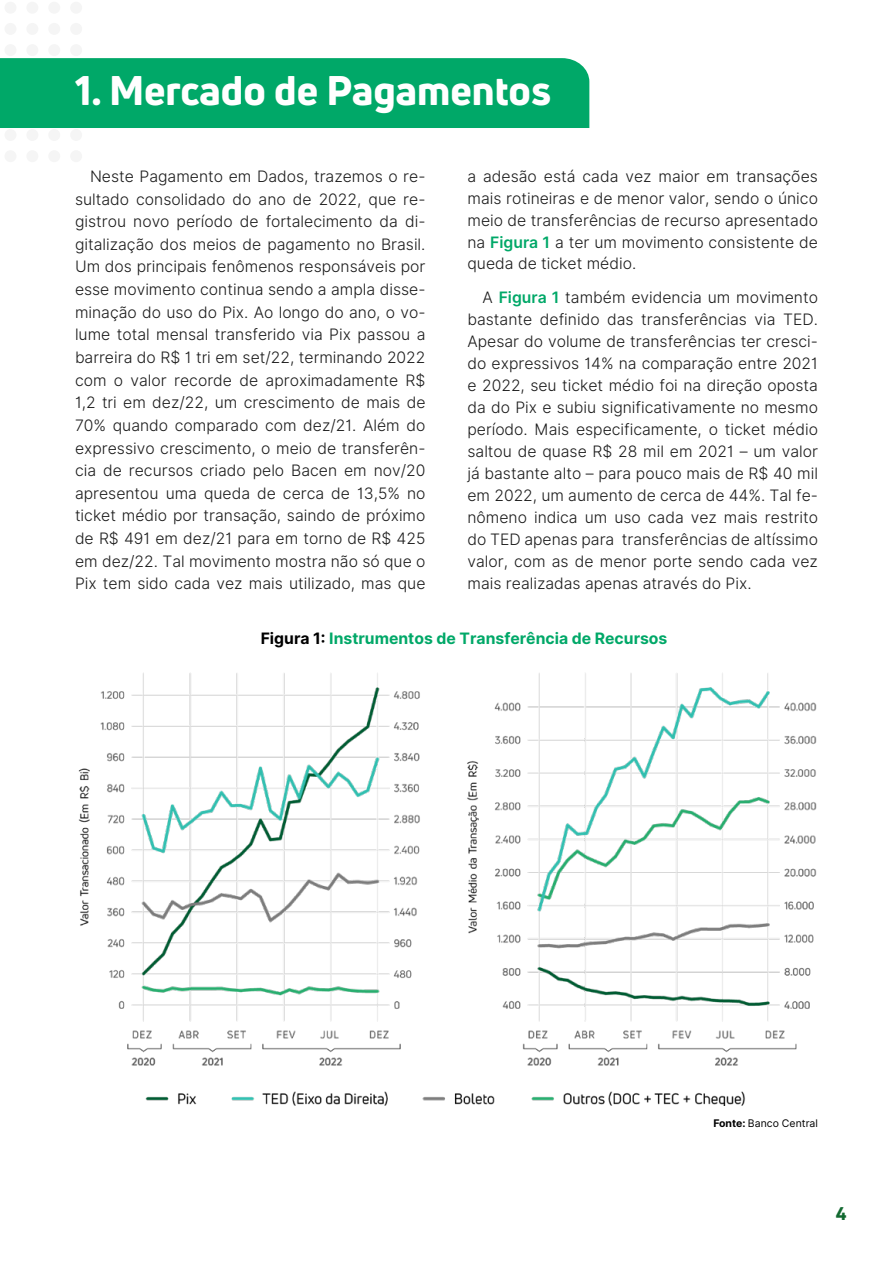
<style>
.page{position:relative;width:893px;height:1263px;background:#fff}
.page>*{position:absolute;margin:0;border:0;box-sizing:border-box;transform-origin:0 0}
.t1{font:800 40.5px "Uni Neue";color:#fff}
.t2{font:800 18px "Uni Neue";color:#126930}
.t3{font:15.75px/22.6px "Inter Light BETA";color:#1a1a1a;text-align:justify}
.Heading_1{font:700 15.75px "Inter";color:#00a868}
.Heading_1-2{font:10.5px "Inter";color:#000}
.s1{font-family:"Inter";font-weight:600;color:#00a868}
.s2{color:#000}
.s3{font-weight:700}
</style>
<div class="page">
<div style="left:70px;top:150px;width:12px;height:12px;background:#f5f5f5;border-radius:50%"></div>
<div style="left:70px;top:129px;width:12px;height:12px;background:#f5f5f5;border-radius:50%"></div>
<div style="left:70px;top:44px;width:12px;height:12px;background:#f5f5f5;border-radius:50%"></div>
<div style="left:70px;top:23px;width:12px;height:12px;background:#f5f5f5;border-radius:50%"></div>
<div style="left:70px;top:2px;width:12px;height:12px;background:#f5f5f5;border-radius:50%"></div>
<div style="left:48px;top:150px;width:12px;height:12px;background:#f5f5f5;border-radius:50%"></div>
<div style="left:48px;top:129px;width:12px;height:12px;background:#f5f5f5;border-radius:50%"></div>
<div style="left:48px;top:44px;width:12px;height:12px;background:#f5f5f5;border-radius:50%"></div>
<div style="left:48px;top:23px;width:12px;height:12px;background:#f5f5f5;border-radius:50%"></div>
<div style="left:48px;top:2px;width:12px;height:12px;background:#f5f5f5;border-radius:50%"></div>
<div style="left:26px;top:150px;width:12px;height:12px;background:#f5f5f5;border-radius:50%"></div>
<div style="left:26px;top:129px;width:12px;height:12px;background:#f5f5f5;border-radius:50%"></div>
<div style="left:26px;top:44px;width:12px;height:12px;background:#f5f5f5;border-radius:50%"></div>
<div style="left:26px;top:23px;width:12px;height:12px;background:#f5f5f5;border-radius:50%"></div>
<div style="left:26px;top:2px;width:12px;height:12px;background:#f5f5f5;border-radius:50%"></div>
<div style="left:5px;top:150px;width:11px;height:12px;background:#f5f5f5;border-radius:50%"></div>
<div style="left:5px;top:129px;width:11px;height:12px;background:#f5f5f5;border-radius:50%"></div>
<div style="left:5px;top:44px;width:11px;height:12px;background:#f5f5f5;border-radius:50%"></div>
<div style="left:5px;top:23px;width:11px;height:12px;background:#f5f5f5;border-radius:50%"></div>
<div style="left:5px;top:2px;width:11px;height:12px;background:#f5f5f5;border-radius:50%"></div>
<div style="left:0;top:58px;width:589px;height:70px;background:#00a868"></div>
<img style="left:78px;top:673px;width:739px;height:432px">
<p class="t1" style="left:75px;top:63px;width:478px">1. Mercado de Pagamentos</p>
<p class="t3" style="left:75px;top:165px;width:352px;text-indent:15px">Neste Pagamento em Dados, trazemos o re&shy;sultado consolidado do ano de 2022, que re&shy;gistrou novo período de fortalecimento da di&shy;gitalização dos meios de pagamento no Brasil.<br>Um dos principais fenômenos responsáveis por esse movimento continua sendo a ampla disse&shy;minação do uso do Pix. Ao longo do ano, o vo&shy;lume total mensal transferido via Pix passou a barreira do R$ 1 tri em set/22, terminando 2022 com o valor recorde de aproximadamente R$ 1,2 tri em dez/22, um crescimento de mais de 70% quando comparado com dez/21. Além do expressivo crescimento, o meio de transferên&shy;cia de recursos criado pelo Bacen em nov/20 apresentou uma queda de cerca de 13,5% no ticket médio por transação, saindo de próximo de R$ 491 em dez/21 para em torno de R$ 425 em dez/22. Tal movimento mostra não só que o Pix tem sido cada vez mais utilizado, mas que</p>
<p class="t3" style="left:467px;top:166px;width:352px;line-height:21.8px">a adesão está cada vez maior em transações mais rotineiras e de menor valor, sendo o único meio de transferências de recurso apresentado na <span class="s1">Figura 1</span> a ter um movimento consistente de queda de ticket médio.</p>
<p class="t3" style="left:467px;top:287px;width:352px;line-height:22px;text-indent:15px">A <span class="s1">Figura 1</span> também evidencia um movimento bastante definido das transferências via TED.<br>Apesar do volume de transferências ter cresci&shy;do expressivos 14% na comparação entre 2021 e 2022, seu ticket médio foi na direção oposta da do Pix e subiu significativamente no mesmo período. Mais especificamente, o ticket médio saltou de quase R$ 28 mil em 2021 – um valor já bastante alto – para pouco mais de R$ 40 mil em 2022, um aumento de cerca de 44%. Tal fe&shy;nômeno indica um uso cada vez mais restrito do TED apenas para transferências de altíssimo valor, com as de menor porte sendo cada vez mais realizadas apenas através do Pix.</p>
<p class="Heading_1" style="left:261px;top:626px;width:408px"><span class="s2">Figura 1:</span> Instrumentos de Transferência de Recursos</p>
<p class="Heading_1-2" style="left:713px;top:1115px;width:106px"><span class="s3">Fonte:</span> Banco Central</p>
<p class="t2" style="left:836px;top:1202px;width:12px">4</p>
</div>
